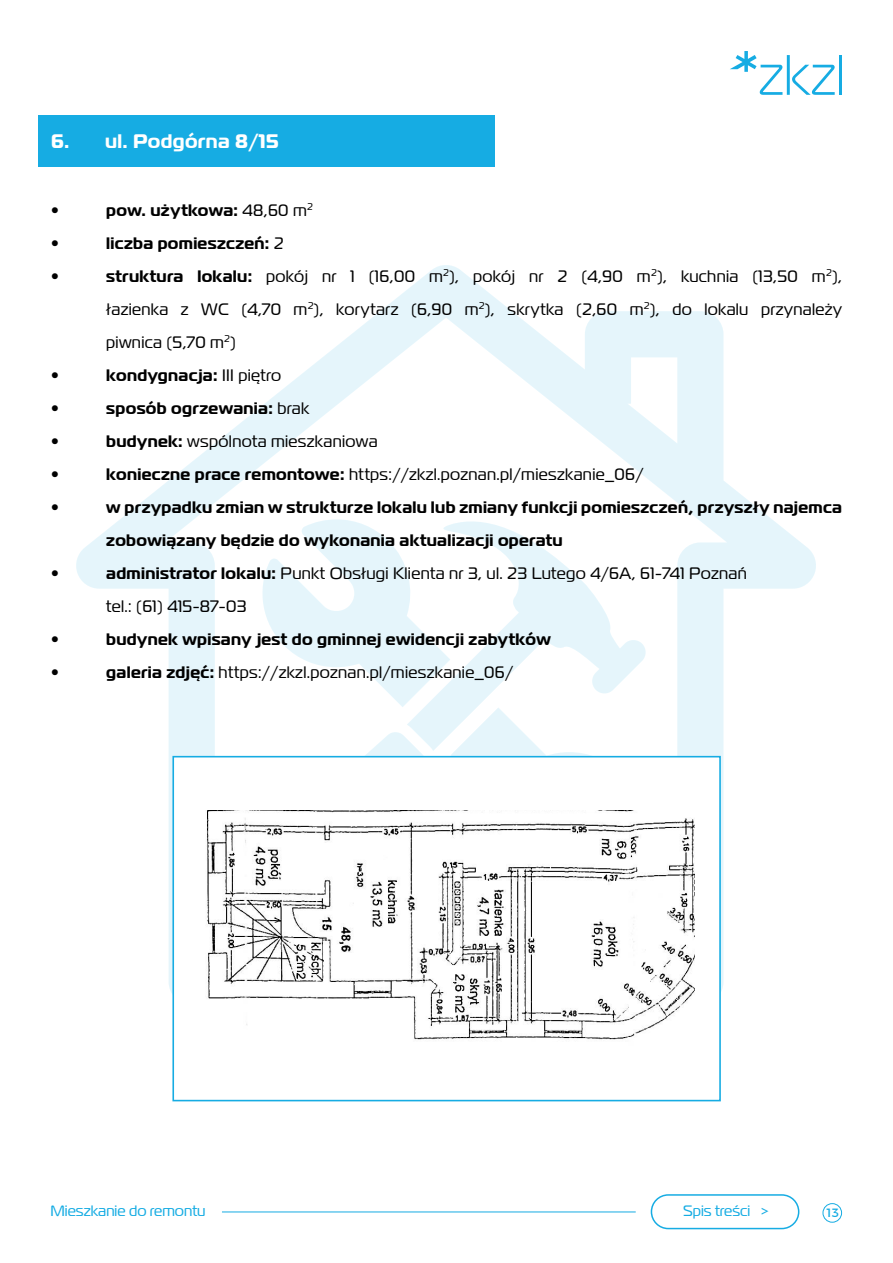
<style>
.page{position:relative;width:893px;height:1263px;background:#fff}
.page>*{position:absolute;margin:0;border:0;box-sizing:border-box;transform-origin:0 0}
.t1{font:700 19.5px "Magistral";letter-spacing:.02em;color:#fff}
.t2{font:16.5px/33px "Magistral";letter-spacing:.02em;color:#000;text-align:justify}
.t3{font:700 16.5px/33px "Magistral";letter-spacing:.02em;color:#000}
.t4{font:15px "Magistral";color:#16ace3}
.t5{font:12px "Montserrat";color:#16ace3}
.s1{font-weight:400}
.s2{font-weight:700}
</style>
<div class="page">
<div style="left:823px;top:1203px;width:19px;height:19px;border:1px solid #16ace3;border-radius:50%"></div>
<hr style="left:222px;top:1211px;width:414px;height:1px;background:#16ace3">
<hr style="left:839px;top:55px;width:3px;height:40px;background:#16ace3">
<svg style="left:730px;top:51px;width:105px;height:44px"></svg>
<svg style="left:76px;top:265px;width:740px;height:728px"></svg>
<svg style="left:260px;top:519px;width:385px;height:237px"></svg>
<div style="left:651px;top:1194px;width:148px;height:35px;border:2px solid #16ace3;border-radius:17px"></div>
<div style="left:38px;top:116px;width:457px;height:51px;background:#16ace3"></div>
<div style="left:172px;top:756px;width:549px;height:345px;background:#fff;border:2px solid #16ace3"></div>
<img style="left:207px;top:810px;width:488px;height:230px">
<p class="t1" style="left:51px;top:129px;width:229px">6. ul. Podgórna 8/15</p>
<p class="t3" style="left:51px;top:194px;width:9px">•</p>
<p class="t3" style="left:106px;top:194px;width:208px">pow. użytkowa: <span class="s1">48,60 m</span><sup>2</sup></p>
<p class="t3" style="left:51px;top:227px;width:9px">•</p>
<p class="t3" style="left:106px;top:227px;width:179px">liczba pomieszczeń: <span class="s1">2</span></p>
<p class="t3" style="left:51px;top:260px;width:9px">•</p>
<p class="t2" style="left:106px;top:260px;width:737px"><span class="s2">struktura lokalu:</span> pokój nr 1 (16,00 m<sup>2</sup>), pokój nr 2 (4,90 m<sup>2</sup>), kuchnia (13,50 m<sup>2</sup>), łazienka z WC (4,70 m<sup>2</sup>), korytarz (6,90 m<sup>2</sup>), skrytka (2,60 m<sup>2</sup>), do lokalu przynależy piwnica (5,70 m<sup>2</sup>)</p>
<p class="t3" style="left:51px;top:359px;width:9px">•</p>
<p class="t3" style="left:106px;top:359px;width:176px">kondygnacja: <span class="s1">III piętro</span></p>
<p class="t3" style="left:51px;top:392px;width:9px">•</p>
<p class="t3" style="left:106px;top:392px;width:204px">sposób ogrzewania: <span class="s1">brak</span></p>
<p class="t3" style="left:51px;top:425px;width:9px">•</p>
<p class="t2" style="left:106px;top:425px;width:273px"><span class="s2">budynek:</span> wspólnota mieszkaniowa</p>
<p class="t3" style="left:51px;top:458px;width:9px">•</p>
<p class="t2" style="left:106px;top:458px;width:539px"><span class="s2">konieczne prace remontowe:</span> https://zkzl.poznan.pl/mieszkanie_06/</p>
<p class="t3" style="left:51px;top:491px;width:9px">•</p>
<p class="t3" style="left:106px;top:491px;width:737px">w przypadku zmian w strukturze lokalu lub zmiany funkcji pomieszczeń, przyszły najemca zobowiązany będzie do wykonania aktualizacji operatu</p>
<p class="t3" style="left:51px;top:557px;width:9px">•</p>
<p class="t2" style="left:106px;top:557px;width:642px"><span class="s2">administrator lokalu:</span> Punkt Obsługi Klienta nr 3, ul. 23 Lutego 4/6A, 61-741 Poznań tel.: (61) 415-87-03</p>
<p class="t3" style="left:51px;top:623px;width:9px">•</p>
<p class="t3" style="left:106px;top:623px;width:446px">budynek wpisany jest do gminnej ewidencji zabytków</p>
<p class="t3" style="left:51px;top:656px;width:9px">•</p>
<p class="t2" style="left:106px;top:656px;width:408px"><span class="s2">galeria zdjęć:</span> https://zkzl.poznan.pl/mieszkanie_06/</p>
<p class="t4" style="left:51px;top:1202px;width:156px">Mieszkanie do remontu</p>
<p class="t4" style="left:683px;top:1202px;width:88px">Spis treści &gt;</p>
<p class="t5" style="left:826px;top:1203px;width:15px">13</p>
</div>
